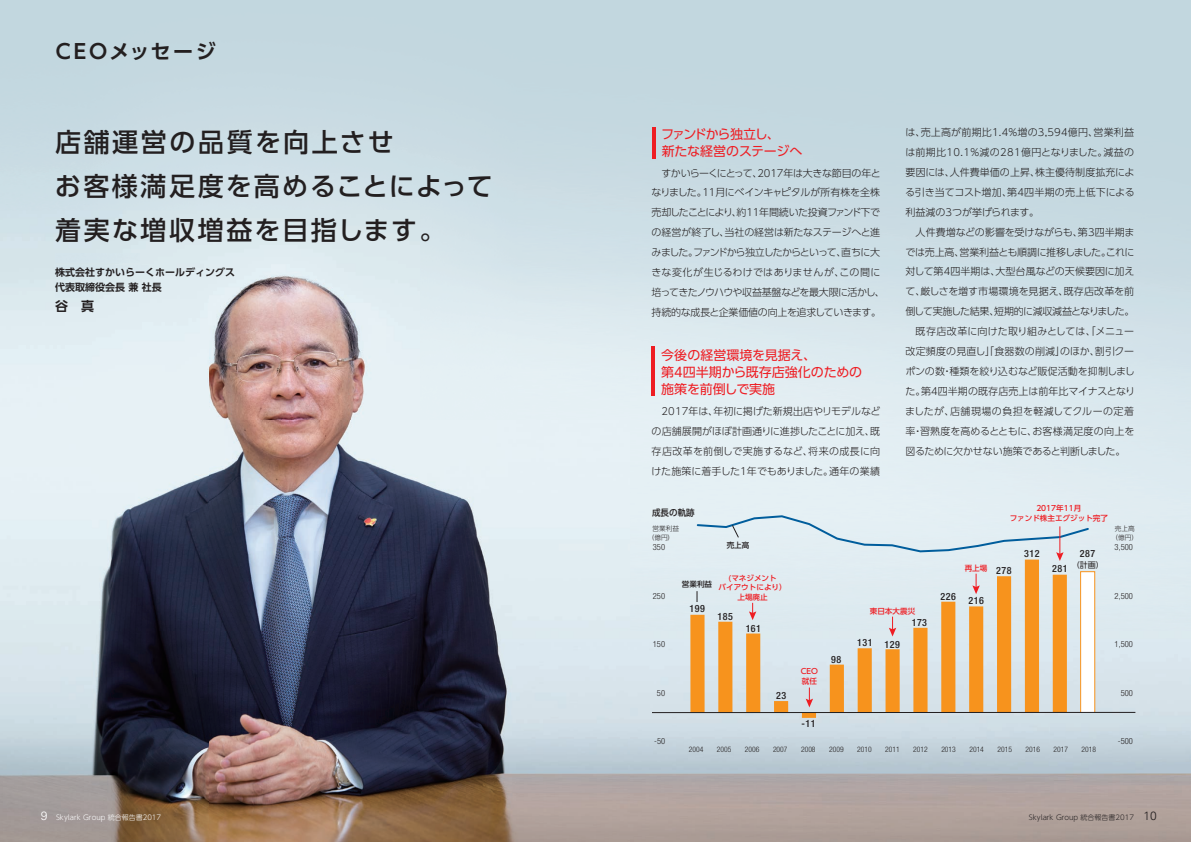
<style>
.page{position:relative;width:1191px;height:842px;background:#fff}
.page>*{position:absolute;margin:0;border:0;box-sizing:border-box;transform-origin:0 0}
.t1{font:500 26px/43.6px "UD Shin Go Pro";letter-spacing:.09em;color:#231f20}
.t2{font:700 20px "UD Shin Go Pro De";letter-spacing:.125em;color:#231f20}
.t3{font:500 16px "UD Shin Go Pro";color:#231f20}
.t4{font:13px/17px "UD Shin Go Pro";letter-spacing:-.015em;color:#ee1d23}
.t5{font:700 13px "UD Shin Go Pro De";color:#231f20}
.t6{font:300 10px/19.9px "UD Shin Go Pro";letter-spacing:-.02em;color:#231f20;text-align:justify}
.t7{font:300 10px "UD Shin Go Pro";letter-spacing:.015em;color:#231f20}
.t8{font:300 10px "UD Shin Go Pro";letter-spacing:.01em;color:#231f20}
.t9{font:500 condensed 10px "Helvetica Neue LT Std";letter-spacing:.05em;color:#231f20}
.t10{font:700 10px/15px "UD Shin Go Pro De";color:#231f20}
.t11{font:300 10px "UD Shin Go Pro";letter-spacing:-.045em;color:#231f20}
.t12{font:300 10px "UD Shin Go Pro";letter-spacing:-.055em;color:#231f20}
.t13{font:300 10px "UD Shin Go Pro";color:#231f20}
.t14{font:300 10px "UD Shin Go Pro";letter-spacing:.005em;color:#231f20}
.t15{font:300 10px "UD Shin Go Pro";letter-spacing:.045em;color:#231f20}
.t16{font:9px "UD Shin Go Pro";letter-spacing:-.02em;color:#231f20}
.t17{font:500 9px "UD Shin Go Pro";color:#231f20;scale:.95 1}
.t18{font:300 condensed 8.5px "Helvetica Neue LT Std";color:#231f20}
.t19{font:8px "UD Shin Go Pro";color:#231f20}
.t20{font:300 condensed 7.6px "Helvetica Neue LT Std";color:#231f20}
.t21{font:500 7.6px/9.5px "UD Shin Go Pro";color:#ee1d23;text-align:center}
.t22{font:500 7.6px "UD Shin Go Pro";color:#231f20}
.t23{font:300 7px "UD Shin Go Pro";color:#231f20}
.t24{font:300 7px "UD Shin Go Pro";color:#fff}
.t25{font:300 6.6px "UD Shin Go Pro";color:#231f20}
.s1{font-family:"Univers LT Std";font-size:12px}
</style>
<div class="page">
<img style="left:0;top:0;width:1191px;height:842px">
<img style="left:55px;top:254px;width:85px;height:8px">
<img style="left:55px;top:265px;width:94px;height:9px">
<img style="left:55px;top:282px;width:38px;height:15px">
<hr style="left:652px;top:127px;width:3px;height:32px;background:#ee1d23">
<hr style="left:651px;top:347px;width:4px;height:49px;background:#ee1d23">
<div style="left:690px;top:615px;width:14px;height:98px;background:#f7931d"></div>
<div style="left:718px;top:622px;width:14px;height:91px;background:#f7931d"></div>
<div style="left:746px;top:633px;width:14px;height:80px;background:#f7931d"></div>
<div style="left:774px;top:701px;width:14px;height:12px;background:#f7931d"></div>
<div style="left:802px;top:713px;width:14px;height:5px;background:#f7931d"></div>
<div style="left:829px;top:665px;width:15px;height:48px;background:#f7931d"></div>
<div style="left:857px;top:648px;width:14px;height:65px;background:#f7931d"></div>
<div style="left:885px;top:649px;width:14px;height:64px;background:#f7931d"></div>
<div style="left:913px;top:628px;width:14px;height:85px;background:#f7931d"></div>
<div style="left:941px;top:602px;width:14px;height:111px;background:#f7931d"></div>
<div style="left:969px;top:606px;width:14px;height:107px;background:#f7931d"></div>
<div style="left:997px;top:576px;width:14px;height:137px;background:#f7931d"></div>
<div style="left:1024px;top:560px;width:15px;height:153px;background:#f7931d"></div>
<div style="left:1052px;top:575px;width:15px;height:138px;background:#f7931d"></div>
<div style="left:1080px;top:571px;width:15px;height:142px;background:#fff;border:1px solid #f7931d"></div>
<hr style="left:652px;top:712px;width:483px;height:1px;background:#231f20">
<svg style="left:972px;top:574px;width:7px;height:20px"></svg>
<svg style="left:889px;top:617px;width:7px;height:19px"></svg>
<svg style="left:805px;top:687px;width:8px;height:20px"></svg>
<svg style="left:749px;top:603px;width:7px;height:17px"></svg>
<svg style="left:695px;top:514px;width:395px;height:47px;background:#d8e6ee"></svg>
<h2 class="t2" style="left:56px;top:35px;width:161px">CEOメッセージ</h2>
<h1 class="t1" style="left:55px;top:120px;width:439px">店舗運営の品質を向上させ<br>お客様満足度を高めることによって着実な増収増益を目指します。</h1>
<p class="t16" style="left:55px;top:262px;width:96px">代表取締役会長 兼 社長</p>
<h3 class="t3" style="left:55px;top:277px;width:40px">谷 真</h3>
<p class="t10" style="left:55px;top:264px;width:182px">株式会社すかいらーくホールディングス代表取締役会長 兼 社長</p>
<h3 class="t5" style="left:55px;top:295px;width:41px">谷　真</h3>
<h3 class="t4" style="left:661px;top:125px;width:143px">ファンドから独立し、<br>新たな経営のステージへ</h3>
<p class="t6" style="left:651px;top:162px;width:235px;text-align:left;text-indent:10px">すかいらーくにとって、2017年は大きな節目の年となりました。11月にベインキャピタルが所有株を全株売却したことにより、約11年間続いた投資ファンド下での経営が終了し、当社の経営は新たなステージへと進みました。ファンドから独立したからといって、直ちに大きな変化が生じるわけではありませんが、この間に培ってきたノウハウや収益基盤などを最大限に活かし、持続的な成長と企業価値の向上を追求していきます。</p>
<h3 class="t4" style="left:661px;top:346px;width:202px">今後の経営環境を見据え、<br>第4四半期から既存店強化のための施策を前倒しで実施</h3>
<p class="t6" style="left:651px;top:401px;width:231px;text-indent:10px">2017年は、年初に掲げた新規出店やリモデルなどの店舗展開がほぼ計画通りに進捗したことに加え、既存店改革を前倒しで実施するなど、将来の成長に向けた施策に着手した1年でもありました。通年の業績</p>
<p class="t6" style="left:905px;top:122px;width:231px">は、売上高が前期比1.4%増の3,594億円、営業利益は前期比10.1%減の281億円となりました。減益の要因には、人件費単価の上昇、株主優待制度拡充による引き当てコスト増加、第4四半期の売上低下による利益減の3つが挙げられます。</p>
<p class="t13" style="left:915px;top:224px;width:220px">人件費増などの影響を受けながらも、第3四半期ま</p>
<p class="t11" style="left:905px;top:244px;width:230px">では売上高、営業利益とも順調に推移しました。これに</p>
<p class="t8" style="left:905px;top:264px;width:230px">対して第4四半期は、大型台風などの天候要因に加え</p>
<p class="t6" style="left:905px;top:281px;width:230px">て、厳しさを増す市場環境を見据え、既存店改革を前</p>
<p class="t12" style="left:905px;top:303px;width:230px">倒して実施した結果、短期的に減収減益となりました。</p>
<p class="t14" style="left:915px;top:323px;width:220px">既存店改革に向けた取り組みとしては、「メニュー</p>
<p class="t7" style="left:905px;top:343px;width:230px">改定頻度の見直し」「食器数の削減」のほか、割引クー</p>
<p class="t6" style="left:905px;top:361px;width:231px">ポンの数・種類を絞り込むなど販促活動を抑制しまし</p>
<p class="t8" style="left:905px;top:383px;width:231px">た。第4四半期の既存店売上は前年比マイナスとなり</p>
<p class="t15" style="left:905px;top:403px;width:230px">ましたが、店舗現場の負担を軽減してクルーの定着</p>
<p class="t7" style="left:905px;top:423px;width:230px">率・習熟度を高めるとともに、お客様満足度の向上を</p>
<p class="t6" style="left:905px;top:440px;width:221px">図るために欠かせない施策であると判断しました。</p>
<p class="t21" style="left:1009px;top:503px;width:100px">2017年11月<br>ファンド株主エグジット完了</p>
<p class="t17" style="left:652px;top:506px;width:46px">成長の軌跡</p>
<p class="t25" style="left:648px;top:532px;width:28px">（億円）</p>
<p class="t25" style="left:1111px;top:532px;width:28px">（億円）</p>
<p class="t18" style="left:653px;top:542px;width:14px">350</p>
<p class="t25" style="left:652px;top:523px;width:28px">営業利益</p>
<p class="t25" style="left:1114px;top:523px;width:21px">売上高</p>
<p class="t22" style="left:726px;top:539px;width:24px">売上高</p>
<p class="t18" style="left:1114px;top:542px;width:20px">3,500</p>
<p class="t9" style="left:1024px;top:548px;width:17px">312</p>
<p class="t9" style="left:1080px;top:548px;width:17px">287</p>
<p class="t19" style="left:1071px;top:558px;width:33px">（計画）</p>
<p class="t21" style="left:964px;top:563px;width:24px">再上場</p>
<p class="t9" style="left:1052px;top:563px;width:17px">281</p>
<p class="t9" style="left:996px;top:565px;width:17px">278</p>
<p class="t21" style="left:718px;top:573px;width:70px">(マネジメント<br>バイアウトにより）上場廃止</p>
<p class="t22" style="left:682px;top:578px;width:32px">営業利益</p>
<p class="t9" style="left:940px;top:590px;width:17px">226</p>
<p class="t18" style="left:653px;top:591px;width:14px">250</p>
<p class="t18" style="left:1114px;top:591px;width:20px">2,500</p>
<p class="t9" style="left:968px;top:595px;width:17px">216</p>
<p class="t9" style="left:689px;top:602px;width:17px">199</p>
<p class="t21" style="left:870px;top:606px;width:47px">東日本大震災</p>
<p class="t9" style="left:717px;top:610px;width:17px">185</p>
<p class="t9" style="left:911px;top:616px;width:17px">173</p>
<p class="t9" style="left:745px;top:622px;width:17px">161</p>
<p class="t18" style="left:653px;top:639px;width:14px">150</p>
<p class="t9" style="left:857px;top:637px;width:44px">131 129</p>
<p class="t18" style="left:1114px;top:639px;width:20px">1,500</p>
<p class="t9" style="left:831px;top:653px;width:12px">98</p>
<p class="t21" style="left:801px;top:666px;width:19px;text-align:left">CEO就任</p>
<p class="t18" style="left:657px;top:688px;width:10px">50</p>
<p class="t9" style="left:776px;top:690px;width:12px">23</p>
<p class="t18" style="left:1120px;top:688px;width:14px">500</p>
<p class="t9" style="left:801px;top:717px;width:16px">-11</p>
<p class="t18" style="left:654px;top:736px;width:13px">-50</p>
<p class="t18" style="left:1118px;top:736px;width:17px">-500</p>
<p class="t20" style="left:689px;top:745px;width:16px">2004</p>
<p class="t20" style="left:717px;top:745px;width:16px">2005</p>
<p class="t20" style="left:745px;top:745px;width:16px">2006</p>
<p class="t20" style="left:773px;top:745px;width:16px">2007</p>
<p class="t20" style="left:801px;top:745px;width:16px">2008</p>
<p class="t20" style="left:829px;top:745px;width:16px">2009</p>
<p class="t20" style="left:857px;top:745px;width:16px">2010</p>
<p class="t20" style="left:885px;top:745px;width:16px">2011</p>
<p class="t20" style="left:913px;top:745px;width:16px">2012</p>
<p class="t20" style="left:941px;top:745px;width:16px">2013</p>
<p class="t20" style="left:969px;top:745px;width:16px">2014</p>
<p class="t20" style="left:997px;top:745px;width:16px">2015</p>
<p class="t20" style="left:1025px;top:745px;width:16px">2016</p>
<p class="t20" style="left:1053px;top:745px;width:16px">2017</p>
<p class="t20" style="left:1081px;top:745px;width:16px">2018</p>
<p class="t24" style="left:41px;top:811px;width:122px"><span class="s1">9</span> Skylark Group 統合報告書2017</p>
<p class="t23" style="left:1029px;top:811px;width:129px">Skylark Group 統合報告書2017 <span class="s1">10</span></p>
</div>
